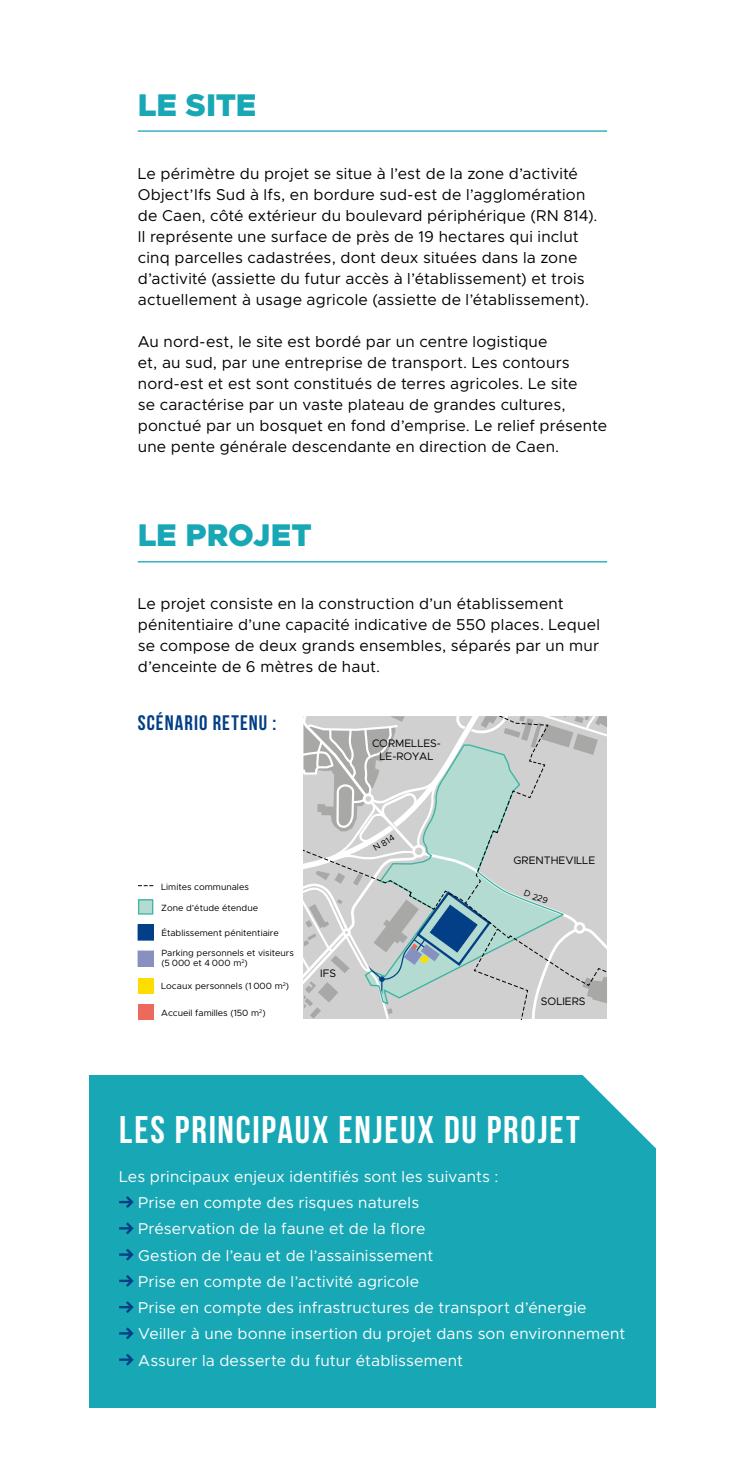
<style>
.page{position:relative;width:745px;height:1474px;background:#fff}
.page>*{position:absolute;margin:0;border:0;box-sizing:border-box;transform-origin:0 0}
.t1{font:700 38.5px "Bebas Neue";letter-spacing:.045em;color:#fff}
.t2{font:900 31.5px "Metropolis";letter-spacing:-.01em;color:#18a7b5}
.t3{font:700 21px "Bebas Neue";letter-spacing:.05em;color:#023f86}
.t4{font:15.75px/21px "Metropolis";letter-spacing:.01em;color:#000}
.t5{font:15.75px/26.2px "Metropolis";letter-spacing:.01em;color:#fff}
.t6{font:10.85px/13.7px "Metropolis";color:#000;text-align:center}
.t7{font:9.1px/19.8px "Metropolis";color:#000}
.t8{font:8.92px "Metropolis";color:#000}
</style>
<div class="page">
<div style="left:89px;top:1075px;width:566px;height:333px;background:#18a7b5"></div>
<hr style="left:138px;top:130px;width:468px;height:2px;background:#18a7b5">
<hr style="left:138px;top:561px;width:468px;height:1px;background:#18a7b5">
<svg style="left:119px;top:1196px;width:15px;height:12px"></svg>
<svg style="left:119px;top:1222px;width:15px;height:13px"></svg>
<svg style="left:119px;top:1248px;width:15px;height:13px"></svg>
<svg style="left:119px;top:1275px;width:15px;height:12px"></svg>
<svg style="left:119px;top:1301px;width:15px;height:12px"></svg>
<svg style="left:119px;top:1327px;width:15px;height:13px"></svg>
<svg style="left:119px;top:1354px;width:15px;height:12px"></svg>
<svg style="left:304px;top:716px;width:302px;height:303px;background:#c2cccb"></svg>
<svg style="left:138px;top:885px;width:15px;height:1px"></svg>
<div style="left:138px;top:951px;width:15px;height:15px;background:#8691c0"></div>
<div style="left:138px;top:950px;width:16px;height:16px;border:1px solid #8691c0"></div>
<div style="left:138px;top:924px;width:15px;height:16px;background:#023f86"></div>
<div style="left:138px;top:924px;width:16px;height:16px;border:1px solid #023f86"></div>
<div style="left:138px;top:1004px;width:15px;height:15px;background:#ed6a5b"></div>
<div style="left:138px;top:977px;width:15px;height:16px;background:#fd0"></div>
<svg style="left:138px;top:899px;width:15px;height:15px"></svg>
<svg style="left:582px;top:1075px;width:74px;height:73px"></svg>
<h2 class="t2" style="left:138px;top:84px;width:120px">LE SITE</h2>
<p class="t4" style="left:138px;top:163px;width:461px">Le périmètre du projet se situe à l’est de la zone d’activité Object’Ifs Sud à Ifs, en bordure sud-est de l’agglomération de Caen, côté extérieur du boulevard périphérique (RN 814).<br>Il représente une surface de près de 19 hectares qui inclut cinq parcelles cadastrées, dont deux situées dans la zone d’activité (assiette du futur accès à l’établissement) et trois actuellement à usage agricole (assiette de l’établissement).</p>
<p class="t4" style="left:138px;top:331px;width:470px">Au nord-est, le site est bordé par un centre logistique<br>et, au sud, par une entreprise de transport. Les contours nord-est et est sont constitués de terres agricoles. Le site<br>se caractérise par un vaste plateau de grandes cultures, ponctué par un bosquet en fond d’emprise. Le relief présente une pente générale descendante en direction de Caen.</p>
<h2 class="t2" style="left:138px;top:515px;width:175px">LE PROJET</h2>
<p class="t4" style="left:138px;top:593px;width:463px">Le projet consiste en la construction d’un établissement pénitentiaire d’une capacité indicative de 550 places. Lequel se compose de deux grands ensembles, séparés par un mur d’enceinte de 6 mètres de haut.</p>
<h3 class="t3" style="left:138px;top:711px;width:140px">SCÉNARIO RETENU :</h3>
<p class="t7" style="left:161px;top:876px;width:89px">Limites communales</p>
<p class="t7" style="left:161px;top:902px;width:98px">Zone d’étude étendue</p>
<p class="t7" style="left:161px;top:923px;width:134px">Établissement pénitentiaire<br>Parking personnels et visiteurs</p>
<p class="t7" style="left:161px;top:953px;width:88px">(5 000 et 4 000 m<sup>2</sup>)</p>
<p class="t7" style="left:161px;top:897px;width:98px">Zone d’étude étendue</p>
<p class="t7" style="left:161px;top:976px;width:129px">Locaux personnels (1 000 m<sup>2</sup>)</p>
<p class="t7" style="left:161px;top:1002px;width:106px">Accueil familles (150 m<sup>2</sup>)</p>
<p class="t6" style="left:320px;top:966px;width:17px">IFS</p>
<p class="t6" style="left:372px;top:736px;width:70px">CORMELLES-<br>LE-ROYAL</p>
<p class="t8" style="left:370px;top:844px;width:25px;rotate:-32deg">N 814</p>
<p class="t6" style="left:513px;top:853px;width:83px">GRENTHEVILLE</p>
<p class="t8" style="left:525px;top:887px;width:27px;rotate:20deg">D 229</p>
<p class="t6" style="left:540px;top:994px;width:46px">SOLIERS</p>
<h1 class="t1" style="left:119px;top:1108px;width:461px">LES PRINCIPAUX ENJEUX DU PROJET</h1>
<p class="t5" style="left:138px;top:1163px;width:488px;text-indent:-19px">Les principaux enjeux identifiés sont les suivants :<br>Prise en compte des risques naturels<br>Préservation de la faune et de la flore<br>Gestion de l’eau et de l’assainissement<br>Prise en compte de l’activité agricole<br>Prise en compte des infrastructures de transport d’énergie Veiller à une bonne insertion du projet dans son environnement Assurer la desserte du futur établissement</p>
</div>
